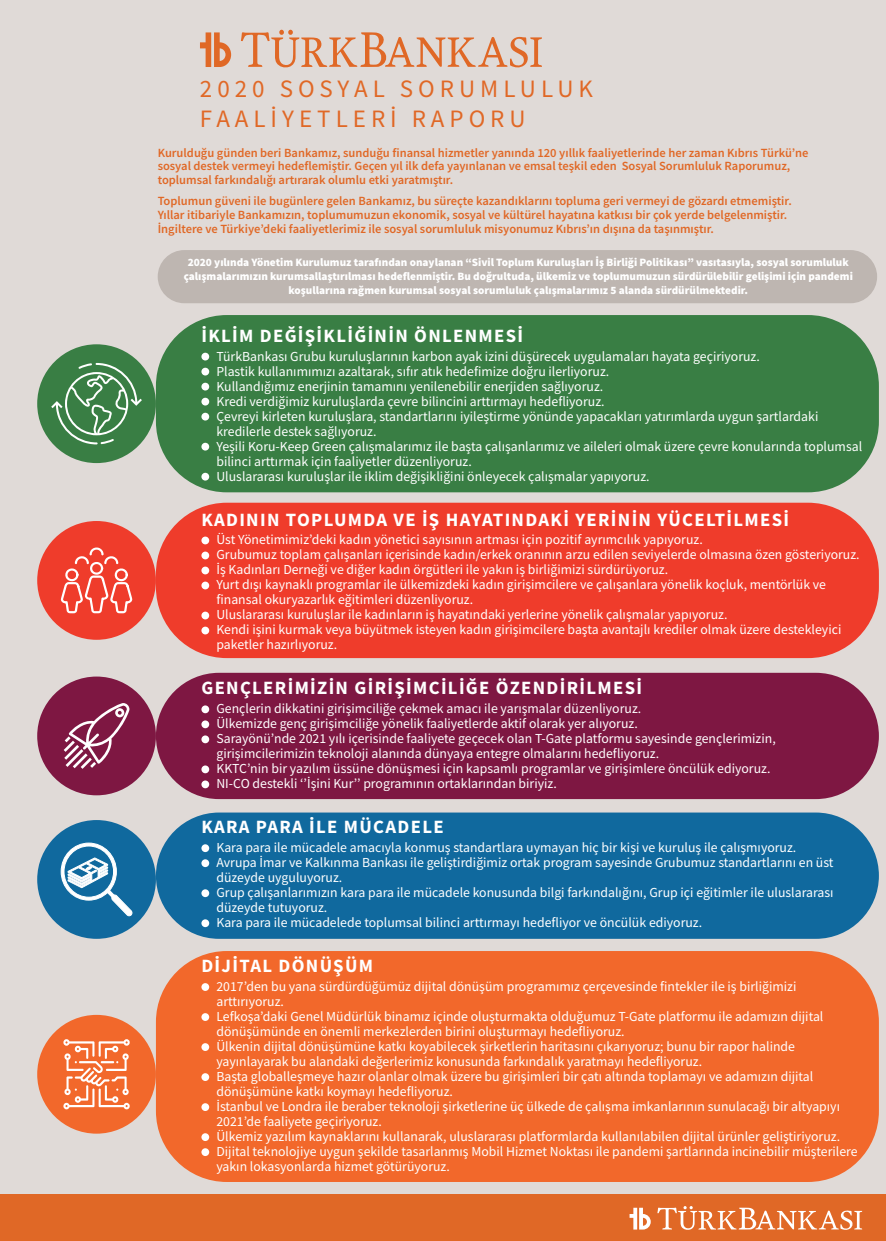
<style>
.page{position:relative;width:886px;height:1241px;background:#fff}
.page>*{position:absolute;margin:0;border:0;box-sizing:border-box;transform-origin:0 0}
.t1{font:25px "Source Sans Pro";letter-spacing:.2em;color:#e06826}
.t2{font:700 18.75px "Source Sans Pro";letter-spacing:.07em;color:#fff}
.t3{font:13.75px/15px "Source Sans Pro";color:#fff}
.t4{font:600 12.5px/13.8px "Source Sans Pro";color:#e06826}
.t5{font:900 11.25px/13.8px "Source Sans Pro";color:#fff;text-align:center}
</style>
<div class="page">
<div style="left:0;top:0;width:886px;height:1194px;background:#e0dad7"></div>
<div style="left:37px;top:1014px;width:119px;height:119px;background:#f2682b;border-radius:50%"></div>
<div style="left:37px;top:819px;width:119px;height:119px;background:#10699e;border-radius:50%"></div>
<div style="left:37px;top:676px;width:119px;height:119px;background:#7e1742;border-radius:50%"></div>
<div style="left:156px;top:950px;width:723px;height:231px;background:#f2682b;border-radius:71px"></div>
<div style="left:156px;top:812px;width:723px;height:126px;background:#10699e;border-radius:63px"></div>
<div style="left:156px;top:672px;width:723px;height:127px;background:#7e1742;border-radius:63px"></div>
<div style="left:156px;top:502px;width:723px;height:156px;background:#ef3c2b;border-radius:71px"></div>
<div style="left:156px;top:315px;width:723px;height:177px;background:#397e44;border-radius:71px"></div>
<svg style="left:64px;top:703px;width:66px;height:65px"></svg>
<svg style="left:61px;top:842px;width:72px;height:74px"></svg>
<svg style="left:63px;top:1039px;width:67px;height:70px"></svg>
<div style="left:37px;top:344px;width:119px;height:119px;background:#397e44;border-radius:50%"></div>
<svg style="left:51px;top:363px;width:91px;height:81px"></svg>
<div style="left:37px;top:521px;width:119px;height:118px;background:#ef3c2b;border-radius:50%"></div>
<svg style="left:61px;top:547px;width:71px;height:66px"></svg>
<svg style="left:200px;top:32px;width:31px;height:35px"></svg>
<svg style="left:241px;top:30px;width:301px;height:38px"></svg>
<div style="left:201px;top:352px;width:8px;height:8px;background:#fff;border-radius:50%"></div>
<div style="left:201px;top:367px;width:8px;height:8px;background:#fff;border-radius:50%"></div>
<div style="left:201px;top:382px;width:8px;height:8px;background:#fff;border-radius:50%"></div>
<div style="left:201px;top:397px;width:8px;height:8px;background:#fff;border-radius:50%"></div>
<div style="left:201px;top:412px;width:8px;height:8px;background:#fff;border-radius:50%"></div>
<div style="left:201px;top:442px;width:8px;height:8px;background:#fff;border-radius:50%"></div>
<div style="left:201px;top:472px;width:8px;height:8px;background:#fff;border-radius:50%"></div>
<div style="left:201px;top:536px;width:8px;height:8px;background:#fff;border-radius:50%"></div>
<div style="left:201px;top:551px;width:8px;height:8px;background:#fff;border-radius:50%"></div>
<div style="left:201px;top:566px;width:8px;height:8px;background:#fff;border-radius:50%"></div>
<div style="left:201px;top:581px;width:8px;height:8px;background:#fff;border-radius:50%"></div>
<div style="left:201px;top:611px;width:8px;height:8px;background:#fff;border-radius:50%"></div>
<div style="left:201px;top:626px;width:8px;height:8px;background:#fff;border-radius:50%"></div>
<div style="left:201px;top:705px;width:8px;height:8px;background:#fff;border-radius:50%"></div>
<div style="left:201px;top:720px;width:8px;height:8px;background:#fff;border-radius:50%"></div>
<div style="left:201px;top:735px;width:8px;height:8px;background:#fff;border-radius:50%"></div>
<div style="left:201px;top:765px;width:8px;height:8px;background:#fff;border-radius:50%"></div>
<div style="left:201px;top:780px;width:8px;height:8px;background:#fff;border-radius:50%"></div>
<div style="left:201px;top:844px;width:8px;height:8px;background:#fff;border-radius:50%"></div>
<div style="left:201px;top:859px;width:8px;height:8px;background:#fff;border-radius:50%"></div>
<div style="left:201px;top:889px;width:8px;height:8px;background:#fff;border-radius:50%"></div>
<div style="left:201px;top:919px;width:8px;height:8px;background:#fff;border-radius:50%"></div>
<svg style="left:201px;top:982px;width:8px;height:8px"></svg>
<svg style="left:201px;top:1012px;width:8px;height:8px"></svg>
<svg style="left:201px;top:1042px;width:8px;height:8px"></svg>
<svg style="left:201px;top:1072px;width:8px;height:8px"></svg>
<svg style="left:201px;top:1102px;width:8px;height:8px"></svg>
<svg style="left:201px;top:1132px;width:8px;height:8px"></svg>
<svg style="left:201px;top:1147px;width:8px;height:8px"></svg>
<div style="left:0;top:1194px;width:886px;height:46px;background:#e06826"></div>
<svg style="left:629px;top:1207px;width:22px;height:22px"></svg>
<svg style="left:657px;top:1206px;width:205px;height:24px"></svg>
<div style="left:158px;top:250px;width:719px;height:53px;background:#beb6b1;border-radius:27px"></div>
<p class="t1" style="left:200px;top:73px;width:394px">2020 SOSYAL SORUMLULUK</p>
<p class="t1" style="left:200px;top:103px;width:327px">FAALİYETLERİ RAPORU</p>
<p class="t4" style="left:158px;top:145px;width:652px">Kurulduğu günden beri Bankamız, sunduğu finansal hizmetler yanında 120 yıllık faaliyetlerinde her zaman Kıbrıs Türkü’ne sosyal destek vermeyi hedeflemiştir. Geçen yıl ilk defa yayınlanan ve emsal teşkil eden Sosyal Sorumluluk Raporumuz, toplumsal farkındalığı artırarak olumlu etki yaratmıştır.</p>
<p class="t4" style="left:158px;top:194px;width:635px">Toplumun güveni ile bugünlere gelen Bankamız, bu süreçte kazandıklarını topluma geri vermeyi de gözardı etmemiştir.</p>
<p class="t4" style="left:158px;top:208px;width:631px">Yıllar itibariyle Bankamızın, toplumumuzun ekonomik, sosyal ve kültürel hayatına katkısı bir çok yerde belgelenmiştir.<br>İngiltere ve Türkiye’deki faaliyetlerimiz ile sosyal sorumluluk misyonumuz Kıbrıs’ın dışına da taşınmıştır.</p>
<p class="t5" style="left:184px;top:255px;width:671px">2020 yılında Yönetim Kurulumuz tarafından onaylanan “Sivil Toplum Kuruluşları İş Birliği Politikası” vasıtasıyla, sosyal sorumluluk çalışmalarımızın kurumsallaştırılması hedeflenmiştir. Bu doğrultuda, ülkemiz ve toplumumuzun sürdürülebilir gelişimi için pandemi koşullarına rağmen kurumsal sosyal sorumluluk çalışmalarımız 5 alanda sürdürülmektedir.</p>
<p class="t2" style="left:201px;top:323px;width:323px">İKLİM DEĞİŞİKLİĞİNİN ÖNLENMESİ</p>
<p class="t3" style="left:216px;top:348px;width:545px">TürkBankası Grubu kuruluşlarının karbon ayak izini düşürecek uygulamaları hayata geçiriyoruz.</p>
<p class="t3" style="left:216px;top:363px;width:394px">Plastik kullanımımızı azaltarak, sıfır atık hedefimize doğru ilerliyoruz.</p>
<p class="t3" style="left:216px;top:378px;width:388px">Kullandığımız enerjinin tamamını yenilenebilir enerjiden sağlıyoruz.</p>
<p class="t3" style="left:216px;top:393px;width:390px">Kredi verdiğimiz kuruluşlarda çevre bilincini arttırmayı hedefliyoruz.</p>
<p class="t3" style="left:216px;top:408px;width:603px">Çevreyi kirleten kuruluşlara, standartlarını iyileştirme yönünde yapacakları yatırımlarda uygun şartlardaki kredilerle destek sağlıyoruz.</p>
<p class="t3" style="left:216px;top:438px;width:647px">Yeşili Koru-Keep Green çalışmalarımız ile başta çalışanlarımız ve aileleri olmak üzere çevre konularında toplumsal bilinci arttırmak için faaliyetler düzenliyoruz.</p>
<p class="t3" style="left:216px;top:468px;width:435px">Uluslararası kuruluşlar ile iklim değişikliğini önleyecek çalışmalar yapıyoruz.</p>
<p class="t2" style="left:201px;top:506px;width:589px">KADININ TOPLUMDA VE İŞ HAYATINDAKİ YERİNİN YÜCELTİLMESİ</p>
<p class="t3" style="left:216px;top:532px;width:488px">Üst Yönetimimiz’deki kadın yönetici sayısının artması için pozitif ayrımcılık yapıyoruz.</p>
<p class="t3" style="left:216px;top:547px;width:645px">Grubumuz toplam çalışanları içerisinde kadın/erkek oranının arzu edilen seviyelerde olmasına özen gösteriyoruz.</p>
<p class="t3" style="left:216px;top:562px;width:453px">İş Kadınları Derneği ve diğer kadın örgütleri ile yakın iş birliğimizi sürdürüyoruz.</p>
<p class="t3" style="left:216px;top:577px;width:611px">Yurt dışı kaynaklı programlar ile ülkemizdeki kadın girişimcilere ve çalışanlara yönelik koçluk, mentörlük ve finansal okuryazarlık eğitimleri düzenliyoruz.</p>
<p class="t3" style="left:216px;top:607px;width:512px">Uluslararası kuruluşlar ile kadınların iş hayatındaki yerlerine yönelik çalışmalar yapıyoruz.</p>
<p class="t3" style="left:216px;top:622px;width:626px">Kendi işini kurmak veya büyütmek isteyen kadın girişimcilere başta avantajlı krediler olmak üzere destekleyici paketler hazırlıyoruz.</p>
<p class="t2" style="left:201px;top:675px;width:442px">GENÇLERİMİZİN GİRİŞİMCİLİĞE ÖZENDİRİLMESİ</p>
<p class="t3" style="left:216px;top:701px;width:426px">Gençlerin dikkatini girişimciliğe çekmek amacı ile yarışmalar düzenliyoruz.</p>
<p class="t3" style="left:216px;top:716px;width:423px">Ülkemizde genç girişimciliğe yönelik faaliyetlerde aktif olarak yer alıyoruz.</p>
<p class="t3" style="left:216px;top:731px;width:561px">Sarayönü’nde 2021 yılı içerisinde faaliyete geçecek olan T-Gate platformu sayesinde gençlerimizin, girişimcilerimizin teknoloji alanında dünyaya entegre olmalarını hedefliyoruz.</p>
<p class="t3" style="left:216px;top:761px;width:555px">KKTC’nin bir yazılım üssüne dönüşmesi için kapsamlı programlar ve girişimlere öncülük ediyoruz.</p>
<p class="t3" style="left:216px;top:776px;width:342px">NI-CO destekli ‘’İşini Kur’’ programının ortaklarından biriyiz.</p>
<p class="t2" style="left:201px;top:814px;width:244px">KARA PARA İLE MÜCADELE</p>
<p class="t3" style="left:216px;top:839px;width:581px">Kara para ile mücadele amacıyla konmuş standartlara uymayan hiç bir kişi ve kuruluş ile çalışmıyoruz.</p>
<p class="t3" style="left:216px;top:854px;width:619px">Avrupa İmar ve Kalkınma Bankası ile geliştirdiğimiz ortak program sayesinde Grubumuz standartlarını en üst düzeyde uyguluyoruz.</p>
<p class="t3" style="left:216px;top:884px;width:619px">Grup çalışanlarımızın kara para ile mücadele konusunda bilgi farkındalığını, Grup içi eğitimler ile uluslararası düzeyde tutuyoruz.</p>
<p class="t3" style="left:216px;top:914px;width:487px">Kara para ile mücadelede toplumsal bilinci arttırmayı hedefliyor ve öncülük ediyoruz.</p>
<p class="t2" style="left:201px;top:953px;width:173px">DİJİTAL DÖNÜŞÜM</p>
<p class="t3" style="left:216px;top:978px;width:581px">2017’den bu yana sürdürdüğümüz dijital dönüşüm programımız çerçevesinde fintekler ile iş birliğimizi arttırıyoruz.</p>
<p class="t3" style="left:216px;top:1008px;width:608px">Lefkoşa’daki Genel Müdürlük binamız içinde oluşturmakta olduğumuz T-Gate platformu ile adamızın dijital dönüşümünde en önemli merkezlerden birini oluşturmayı hedefliyoruz.</p>
<p class="t3" style="left:216px;top:1038px;width:580px">Ülkenin dijital dönüşümüne katkı koyabilecek şirketlerin haritasını çıkarıyoruz; bunu bir rapor halinde yayınlayarak bu alandaki değerlerimiz konusunda farkındalık yaratmayı hedefliyoruz.</p>
<p class="t3" style="left:216px;top:1068px;width:598px">Başta globalleşmeye hazır olanlar olmak üzere bu girişimleri bir çatı altında toplamayı ve adamızın dijital dönüşümüne katkı koymayı hedefliyoruz.</p>
<p class="t3" style="left:216px;top:1098px;width:625px">İstanbul ve Londra ile beraber teknoloji şirketlerine üç ülkede de çalışma imkanlarının sunulacağı bir altyapıyı<br>2021’de faaliyete geçiriyoruz.</p>
<p class="t3" style="left:216px;top:1128px;width:625px">Ülkemiz yazılım kaynaklarını kullanarak, uluslararası platformlarda kullanılabilen dijital ürünler geliştiriyoruz.</p>
<p class="t3" style="left:216px;top:1143px;width:643px">Dijital teknolojiye uygun şekilde tasarlanmış Mobil Hizmet Noktası ile pandemi şartlarında incinebilir müşterilere yakın lokasyonlarda hizmet götürüyoruz.</p>
</div>
